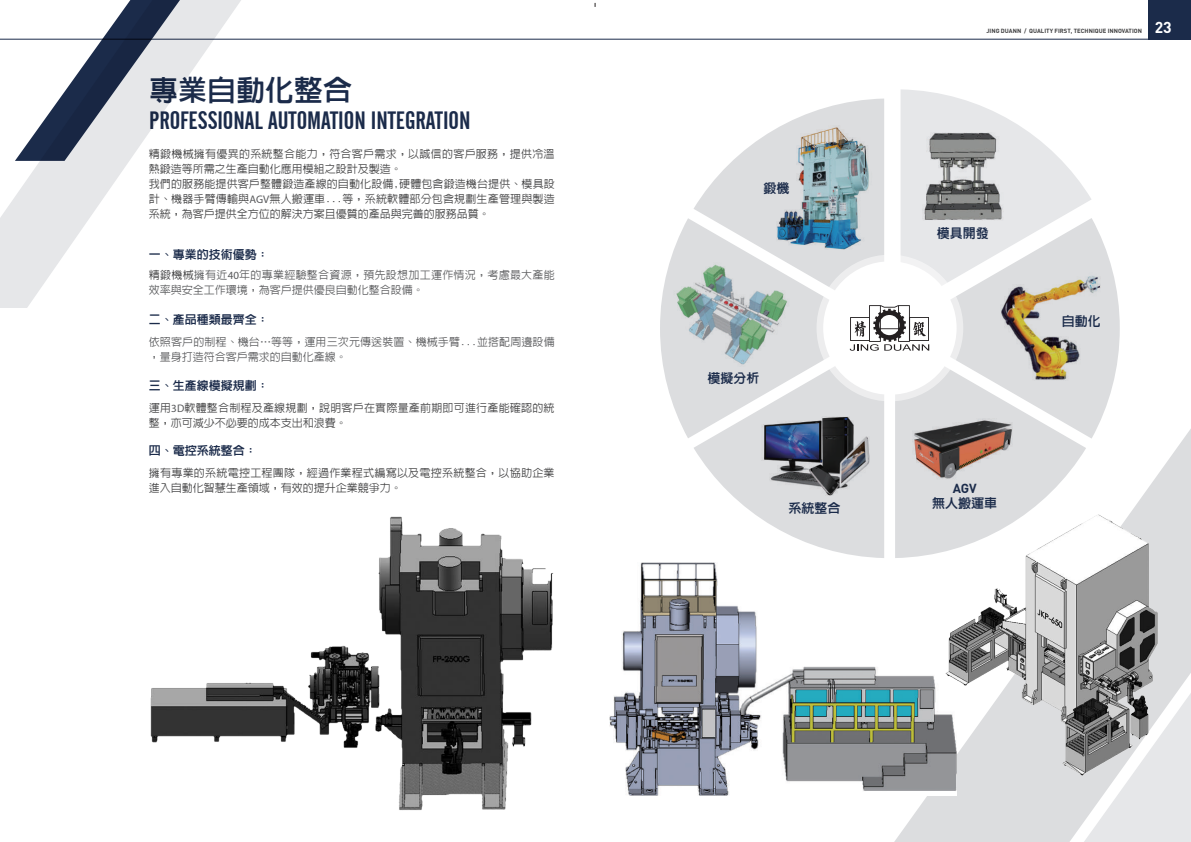
<style>
.page{position:relative;width:1191px;height:842px;background:#fff}
.page>*{position:absolute;margin:0;border:0;box-sizing:border-box;transform-origin:0 0}
.t1{font:29px "Lin Gothic Extra";color:#1b2b4a}
.t2{font:25px "Alternate Gothic No 2 BT";color:#1b2b4a}
.t3{font:700 15.7px "DIN";color:#fff}
.t4{font:13px "Lin Gothic Extra";color:#1b2b4a}
.t5{font:700 13px "DIN";color:#1b2b4a}
.t6{font:12px "Lin Gothic Extra";color:#1b2b4a}
.t7{font:500 11px/15px "Lin Gothic";letter-spacing:.015em;color:#3e3e3f}
.t8{font:500 11px/15px "Lin Gothic";letter-spacing:.01em;color:#57585a}
.t9{font:700 6px "DIN";color:#3e3e3f}
.s1{font-family:"Myriad";font-weight:400;color:#57585a}
.s2{color:#3e3e3f}
.s3{font-family:"Myriad";font-weight:400}
</style>
<div class="page">
<hr style="left:0;top:39px;width:1148px;height:1px;background:#1b2b4a">
<svg style="left:0;top:0;width:247px;height:308px"></svg>
<svg style="left:894px;top:429px;width:297px;height:413px;fill:#dcdddf"></svg>
<svg style="left:1077px;top:607px;width:114px;height:235px;background:#e5e6e8"></svg>
<div style="left:1148px;top:0;width:43px;height:39px;background:#1b2b4a"></div>
<img style="left:150px;top:517px;width:404px;height:293px">
<img style="left:610px;top:562px;width:346px;height:233px">
<img style="left:945px;top:514px;width:212px;height:262px">
<svg style="left:694px;top:99px;width:190px;height:157px;fill:#dcdddf"></svg>
<svg style="left:900px;top:89px;width:191px;height:129px;fill:#e6e7e9"></svg>
<svg style="left:900px;top:218px;width:219px;height:221px"></svg>
<svg style="left:660px;top:218px;width:218px;height:220px;fill:#dcdddf"></svg>
<svg style="left:895px;top:338px;width:191px;height:220px;fill:#dcdddf"></svg>
<svg style="left:693px;top:338px;width:191px;height:220px;fill:#dcdddf"></svg>
<svg style="left:816px;top:255px;width:147px;height:146px;fill:#ededee"></svg>
<div style="left:823px;top:261px;width:133px;height:134px;background:#fff;border-radius:50%"></div>
<svg style="left:849px;top:305px;width:80px;height:46px"></svg>
<img style="left:918px;top:128px;width:89px;height:98px">
<img style="left:761px;top:417px;width:110px;height:78px">
<img style="left:1000px;top:273px;width:101px;height:111px">
<img style="left:673px;top:263px;width:117px;height:104px">
<img style="left:772px;top:125px;width:102px;height:126px">
<img style="left:912px;top:419px;width:101px;height:61px">
<h1 class="t1" style="left:149px;top:75px;width:204px">專業自動化整合</h1>
<h2 class="t2" style="left:149px;top:106px;width:323px">PROFESSIONAL AUTOMATION INTEGRATION</h2>
<p class="t7" style="left:149px;top:146px;width:407px">精鍛機械擁有優異的系統整合能力，符合客戶需求，以誠信的客戶服務，提供冷溫熱鍛造等所需之生產自動化應用模組之設計及製造。<br>我們的服務能提供客戶整體鍛造產線的自動化設備,硬體包含鍛造機台提供、模具設計、機器手臂傳輸與<span class="s1">AGV</span>無人搬運車...等，系統軟體部分包含規劃生產管理與製造系統，為客戶提供全方位的解決方案且優質的產品與完善的服務品質。</p>
<p class="t6" style="left:149px;top:248px;width:121px">一、專業的技術優勢：</p>
<p class="t8" style="left:149px;top:267px;width:407px"><span class="s2">精鍛機械</span>擁有近<span class="s3">40</span>年的專業經驗整合資源，預先設想加工運作情況，考慮最大產能效率與安全工作環境，為客戶提供優良自動化整合設備。</p>
<p class="t6" style="left:149px;top:313px;width:121px">二、產品種類最齊全：</p>
<p class="t8" style="left:149px;top:334px;width:407px">依照客戶的制程、機台…等等，運用三次元傳送裝置、機械手臂...並搭配周邊設備，量身打造符合客戶需求的自動化產線。</p>
<p class="t6" style="left:149px;top:379px;width:121px">三、生產線模擬規劃：</p>
<p class="t7" style="left:149px;top:400px;width:407px">運用<span class="s1">3D</span>軟體整合制程及產線規劃，說明客戶在實際量產前期即可進行產能確認的統整，亦可減少不必要的成本支出和浪費。</p>
<p class="t6" style="left:149px;top:444px;width:110px">四、電控系統整合：</p>
<p class="t7" style="left:149px;top:465px;width:407px">擁有專業的系統電控工程團隊，經過作業程式編寫以及電控系統整合，以協助企業進入自動化智慧生產領域，有效的提升企業競爭力。</p>
<p class="t4" style="left:763px;top:182px;width:27px">鍛機</p>
<p class="t4" style="left:707px;top:371px;width:53px">模擬分析</p>
<p class="t4" style="left:788px;top:501px;width:53px">系統整合</p>
<p class="t9" style="left:986px;top:27px;width:157px">JING DUANN / QUALITY FIRST, TECHNIQUE INNOVATION</p>
<h3 class="t3" style="left:1154px;top:17px;width:19px">23</h3>
<p class="t4" style="left:936px;top:226px;width:53px">模具開發</p>
<p class="t5" style="left:952px;top:479px;width:26px">AGV</p>
<p class="t4" style="left:932px;top:497px;width:66px">無人搬運車</p>
<p class="t4" style="left:1061px;top:314px;width:40px">自動化</p>
</div>
